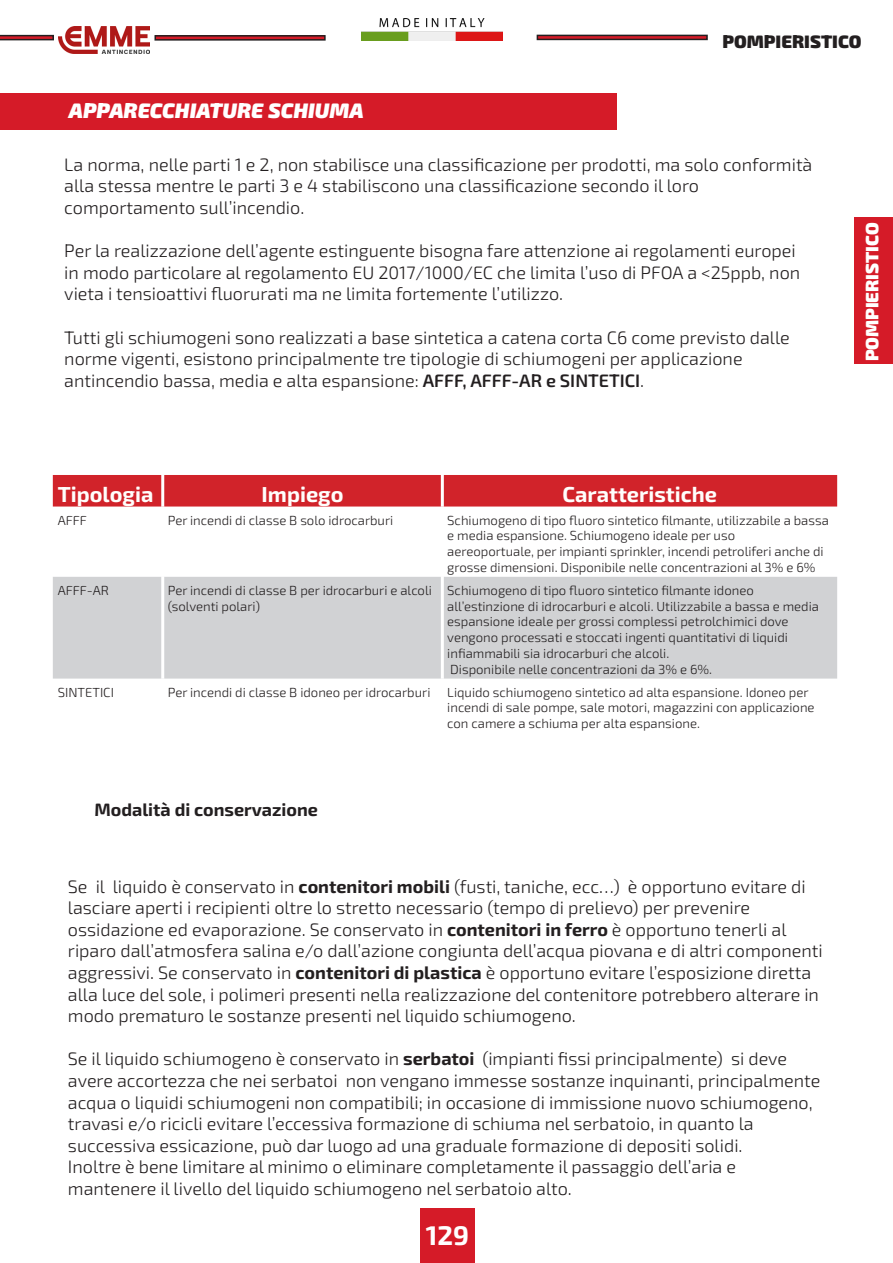
<style>
.page{position:relative;width:893px;height:1263px;background:#fff}
.page>*{position:absolute;margin:0;border:0;box-sizing:border-box;transform-origin:0 0}
.t1{font:700 27px "Exo 2";color:#fff}
.t2{font:700 21.6px "Exo 2";color:#fffefc}
.t3{font:italic 900 21px "Exo 2";color:#fff}
.t4{font:300 18px/21.6px "Exo 2";color:#231f20}
.t5{font:700 18px "Exo 2";color:#231f20}
.t6{font:900 18px "Exo 2";color:#231f20}
.t7{font:900 18px "Exo 2";color:#fff}
.codice_tabella{font:300 13.05px/15.8px "Exo 2";color:#231f20}
.s1{font-weight:600}
.s2{font-weight:700}
</style>
<div class="page">
<div style="left:420px;top:1209px;width:55px;height:54px;background:#d51b28"></div>
<div style="left:537px;top:35px;width:171px;height:5px;border:2px solid #231f20"></div>
<div style="left:154px;top:35px;width:172px;height:6px;border:2px solid #231f20"></div>
<svg style="left:0;top:35px;width:54px;height:5px"></svg>
<img style="left:361px;top:19px;width:142px;height:22px">
<img style="left:59px;top:27px;width:91px;height:26px">
<div style="left:854px;top:217px;width:39px;height:147px;background:#d51b28"></div>
<div style="left:0;top:94px;width:617px;height:36px;background:#d51b28"></div>
<div style="left:53px;top:475px;width:784px;height:31px;background:#d1232a"></div>
<div style="left:53px;top:577px;width:784px;height:102px;background:#d1d2d4"></div>
<hr style="left:161px;top:475px;width:3px;height:31px;background:#fff">
<hr style="left:441px;top:475px;width:3px;height:31px;background:#fff">
<hr style="left:161px;top:577px;width:3px;height:102px;background:#fff">
<hr style="left:441px;top:577px;width:3px;height:102px;background:#fff">
<p class="t3" style="left:69px;top:96px;width:296px">APPARECCHIATURE SCHIUMA</p>
<p class="t6" style="left:722px;top:29px;width:140px">POMPIERISTICO</p>
<p class="t4" style="left:64px;top:153px;width:750px">La norma, nelle parti 1 e 2, non stabilisce una classificazione per prodotti, ma solo conformità alla stessa mentre le parti 3 e 4 stabiliscono una classificazione secondo il loro</p>
<p class="t4" style="left:64px;top:196px;width:242px">comportamento sull’incendio.</p>
<p class="t4" style="left:64px;top:239px;width:737px">Per la realizzazione dell’agente estinguente bisogna fare attenzione ai regolamenti europei in modo particolare al regolamento EU 2017/1000/EC che limita l’uso di PFOA a &lt;25ppb, non vieta i tensioattivi fluorurati ma ne limita fortemente l’utilizzo.</p>
<p class="t4" style="left:64px;top:326px;width:727px">Tutti gli schiumogeni sono realizzati a base sintetica a catena corta C6 come previsto dalle norme vigenti, esistono principalmente tre tipologie di schiumogeni per applicazione</p>
<p class="t4" style="left:64px;top:369px;width:581px">antincendio bassa, media e alta espansione: <span class="s1">AFFF, AFFF-AR e SINTETICI</span>.</p>
<p class="t7" style="left:860px;top:361px;width:140px;rotate:-90deg">POMPIERISTICO</p>
<p class="t2" style="left:58px;top:479px;width:97px">Tipologia</p>
<p class="t2" style="left:262px;top:479px;width:83px">Impiego</p>
<p class="t2" style="left:563px;top:479px;width:156px">Caratteristiche</p>
<p class="codice_tabella" style="left:58px;top:512px;width:31px">AFFF</p>
<p class="codice_tabella" style="left:168px;top:512px;width:227px">Per incendi di classe B solo idrocarburi</p>
<p class="codice_tabella" style="left:447px;top:512px;width:383px">Schiumogeno di tipo fluoro sintetico filmante, utilizzabile a bassa e media espansione. Schiumogeno ideale per uso</p>
<p class="codice_tabella" style="left:447px;top:543px;width:378px">aereoportuale, per impianti sprinkler, incendi petroliferi anche di grosse dimensioni. Disponibile nelle concentrazioni al 3% e 6%</p>
<p class="codice_tabella" style="left:58px;top:582px;width:53px">AFFF-AR</p>
<p class="codice_tabella" style="left:168px;top:582px;width:266px">Per incendi di classe B per idrocarburi e alcoli (solventi polari)</p>
<p class="codice_tabella" style="left:447px;top:582px;width:308px">Schiumogeno di tipo fluoro sintetico filmante idoneo</p>
<p class="codice_tabella" style="left:447px;top:598px;width:373px">all’estinzione di idrocarburi e alcoli. Utilizzabile a bassa e media espansione ideale per grossi complessi petrolchimici dove</p>
<p class="codice_tabella" style="left:447px;top:629px;width:342px">vengono processati e stoccati ingenti quantitativi di liquidi</p>
<p class="codice_tabella" style="left:447px;top:645px;width:223px">infiammabili sia idrocarburi che alcoli.</p>
<p class="codice_tabella" style="left:450px;top:661px;width:263px">Disponibile nelle concentrazioni da 3% e 6%.</p>
<p class="codice_tabella" style="left:58px;top:684px;width:58px">SINTETICI</p>
<p class="codice_tabella" style="left:168px;top:684px;width:264px">Per incendi di classe B idoneo per idrocarburi</p>
<p class="codice_tabella" style="left:447px;top:684px;width:369px">Liquido schiumogeno sintetico ad alta espansione. Idoneo per incendi di sale pompe, sale motori, magazzini con applicazione con camere a schiuma per alta espansione.</p>
<p class="t5" style="left:94px;top:797px;width:225px">Modalità di conservazione</p>
<p class="t4" style="left:68px;top:875px;width:739px">Se il liquido è conservato in <span class="s2">contenitori mobili</span> (fusti, taniche, ecc…) è opportuno evitare di lasciare aperti i recipienti oltre lo stretto necessario (tempo di prelievo) per prevenire</p>
<p class="t4" style="left:68px;top:918px;width:756px">ossidazione ed evaporazione. Se conservato in <span class="s2">contenitori in ferro</span> è opportuno tenerli al riparo dall’atmosfera salina e/o dall’azione congiunta dell’acqua piovana e di altri componenti aggressivi. Se conservato in <span class="s2">contenitori di plastica</span> è opportuno evitare l’esposizione diretta alla luce del sole, i polimeri presenti nella realizzazione del contenitore potrebbero alterare in modo prematuro le sostanze presenti nel liquido schiumogeno.</p>
<p class="t4" style="left:68px;top:1047px;width:754px">Se il liquido schiumogeno è conservato in <span class="s2">serbatoi</span> (impianti fissi principalmente) si deve avere accortezza che nei serbatoi non vengano immesse sostanze inquinanti, principalmente acqua o liquidi schiumogeni non compatibili; in occasione di immissione nuovo schiumogeno, travasi e/o ricicli evitare l’eccessiva formazione di schiuma nel serbatoio, in quanto la</p>
<p class="t4" style="left:68px;top:1134px;width:676px">successiva essicazione, può dar luogo ad una graduale formazione di depositi solidi.</p>
<p class="t4" style="left:68px;top:1155px;width:670px">Inoltre è bene limitare al minimo o eliminare completamente il passaggio dell’aria e</p>
<p class="t4" style="left:68px;top:1177px;width:505px">mantenere il livello del liquido schiumogeno nel serbatoio alto.</p>
<h1 class="t1" style="left:426px;top:1216px;width:45px">129</h1>
</div>
